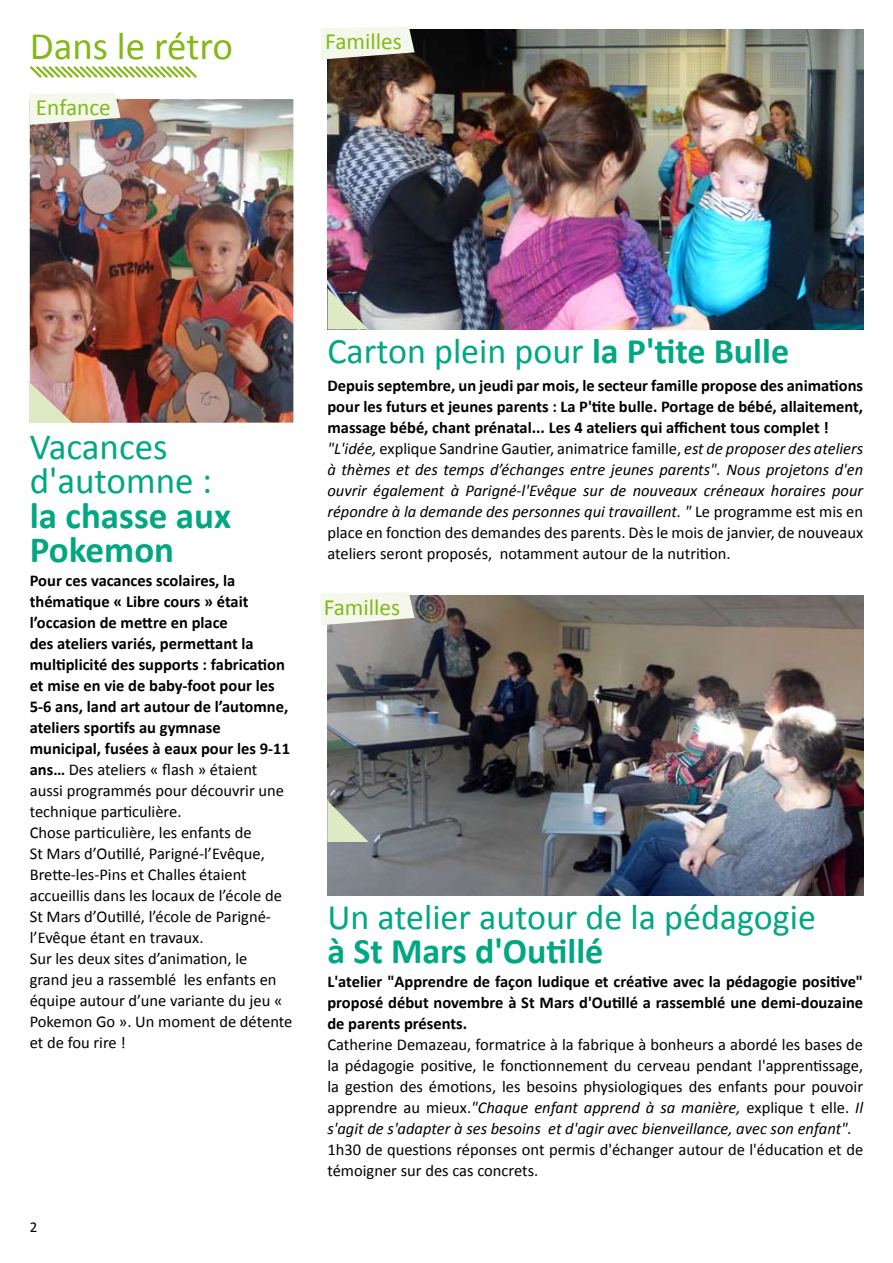
<style>
.page{position:relative;width:893px;height:1263px;background:#fff}
.page>*{position:absolute;margin:0;border:0;box-sizing:border-box;transform-origin:0 0}
.t1{font:39px "Calibri";color:#84b819}
.t2{font:37.05px/34.5px "Calibri";color:#00a782}
.t3{font:700 37.05px/34.5px "Calibri";color:#00a782}
.t4{font:36px "Calibri";color:#00a782}
.t5{font:700 36px "Calibri";color:#00a782}
.t6{font:23.25px "Calibri";color:#84b819}
.t7{font:16.5px/21px "Calibri";color:#000}
.t8{font:italic 16.5px/21px "Calibri";color:#000}
.t9{font:700 16.5px/21px "Calibri";color:#000;text-align:justify}
.t10{font:15px "Calibri";color:#000}
.s1{font-weight:700}
.s2{font-weight:700;font-style:normal}
.s3{font-style:normal}
.s4{font-style:italic}
</style>
<div class="page">
<img style="left:30px;top:99px;width:263px;height:324px">
<svg style="left:30px;top:93px;width:90px;height:32px"></svg>
<svg style="left:29px;top:66px;width:168px;height:12px"></svg>
<img style="left:327px;top:30px;width:536px;height:300px">
<svg style="left:327px;top:288px;width:42px;height:42px"></svg>
<svg style="left:321px;top:27px;width:94px;height:33px"></svg>
<img style="left:327px;top:595px;width:536px;height:300px">
<svg style="left:327px;top:801px;width:42px;height:41px"></svg>
<svg style="left:321px;top:592px;width:94px;height:33px"></svg>
<h1 class="t1" style="left:30px;top:22px;width:205px">Dans le rétro</h1>
<h3 class="t6" style="left:36px;top:93px;width:76px">Enfance</h3>
<h3 class="t6" style="left:325px;top:27px;width:78px">Familles</h3>
<h2 class="t2" style="left:30px;top:427px;width:184px">Vacances d'automne :</h2>
<h2 class="t3" style="left:30px;top:496px;width:203px">la chasse aux<br>Pokemon</h2>
<p class="t7" style="left:30px;top:569px;width:264px"><span class="s1">Pour ces vacances scolaires, la thématique « Libre cours » était l’occasion de mettre en place<br>des ateliers variés, permettant la multiplicité des supports : fabrication et mise en vie de baby-foot pour les 5-6 ans, land art autour de l’automne, ateliers sportifs au gymnase municipal, fusées à eaux pour les 9-11 ans…</span> Des ateliers « flash » étaient aussi programmés pour découvrir une technique particulière.<br>Chose particulière, les enfants de<br>St Mars d’Outillé, Parigné-l’Evêque, Brette-les-Pins et Challes étaient accueillis dans les locaux de l’école de St Mars d’Outillé, l’école de Parigné&shy;l’Evêque étant en travaux.<br>Sur les deux sites d’animation, le<br>grand jeu a rassemblé les enfants en équipe autour d’une variante du jeu « Pokemon Go ». Un moment de détente et de fou rire !</p>
<p class="t10" style="left:30px;top:1218px;width:9px">2</p>
<h3 class="t4" style="left:327px;top:329px;width:463px">Carton plein pour <span class="s1">la P'tite Bulle</span></h3>
<p class="t8" style="left:327px;top:374px;width:537px"><span class="s2">Depuis septembre, un jeudi par mois, le secteur famille propose des animations pour les futurs et jeunes parents : La P'tite bulle. Portage de bébé, allaitement, massage bébé, chant prénatal... Les 4 ateliers qui affichent tous complet ! </span>"L'idée, <span class="s3">explique Sandrine Gautier, animatrice famille,</span> est de proposer des ateliers à thèmes et des temps d’échanges entre jeunes parents". Nous projetons d'en ouvrir également à Parigné-l'Evêque sur de nouveaux créneaux horaires pour répondre à la demande des personnes qui travaillent. " <span class="s3">Le programme est mis en place en fonction des demandes des parents. Dès le mois de janvier, de nouveaux ateliers seront proposés, notamment autour de la nutrition.</span></p>
<h3 class="t6" style="left:324px;top:593px;width:78px">Familles</h3>
<h3 class="t4" style="left:327px;top:894px;width:490px">Un atelier autour de la pédagogie</h3>
<h3 class="t5" style="left:327px;top:929px;width:277px">à St Mars d'Outillé</h3>
<p class="t9" style="left:327px;top:970px;width:537px">L'atelier "Apprendre de façon ludique et créative avec la pédagogie positive" proposé début novembre à St Mars d'Outillé a rassemblé une demi-douzaine de parents présents.</p>
<p class="t7" style="left:327px;top:1033px;width:537px;text-align:justify">Catherine Demazeau, formatrice à la fabrique à bonheurs a abordé les bases de la pédagogie positive, le fonctionnement du cerveau pendant l'apprentissage, la gestion des émotions, les besoins physiologiques des enfants pour pouvoir apprendre au mieux.<span class="s4">"Chaque enfant apprend à sa manière,</span> explique t elle. <span class="s4">Il s'agit de s'adapter à ses besoins et d'agir avec bienveillance, avec son enfant".</span></p>
<p class="t7" style="left:327px;top:1138px;width:537px">1h30 de questions réponses ont permis d'échanger autour de l'éducation et de témoigner sur des cas concrets.</p>
</div>
